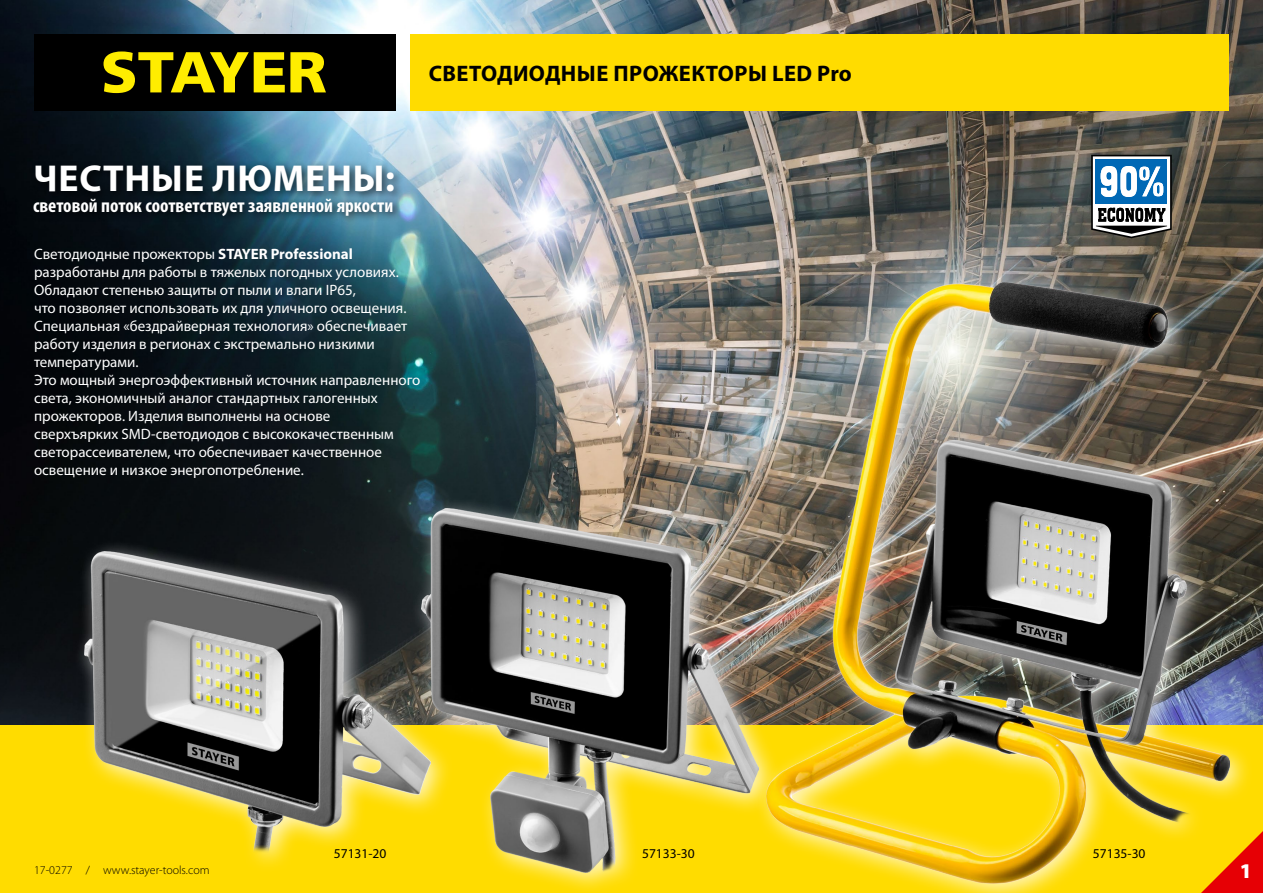
<style>
.page{position:relative;width:1263px;height:893px;background:#fff}
.page>*{position:absolute;margin:0;border:0;box-sizing:border-box;transform-origin:0 0}
.t1{font:700 37.65px "Myriad Pro";letter-spacing:.02em;color:#fff}
.t2{font:700 22.5px "Myriad Pro";letter-spacing:.02em;color:#000}
.t3{font:900 21px "Myriad Pro";color:#fff}
.t4{font:700 condensed 19.5px "Myriad Pro";color:#fff}
.t5{font:15px/18px "Myriad Pro";color:#fff}
.t6{font:13.5px "Myriad Pro";color:#000}
.t7{font:300 12px "Myriad Pro";color:#000}
.s1{font-weight:700}
</style>
<div class="page">
<img style="left:0;top:0;width:1263px;height:725px">
<div style="left:0;top:725px;width:1263px;height:168px;background:#ffdc00"></div>
<div style="left:410px;top:34px;width:819px;height:77px;background:#ffdc00"></div>
<div style="left:73px;top:540px;width:381px;height:334px;background:#fff;opacity:.75"></div>
<img style="left:84px;top:552px;width:326px;height:304px">
<div style="left:410px;top:496px;width:372px;height:397px;background:#fff;opacity:.75"></div>
<img style="left:422px;top:508px;width:333px;height:364px">
<div style="left:755px;top:270px;width:499px;height:623px;background:#fff;opacity:.75"></div>
<img style="left:767px;top:282px;width:463px;height:601px">
<svg style="left:1201px;top:831px;width:62px;height:62px"></svg>
<svg style="left:1089px;top:153px;width:84px;height:87px"></svg>
<div style="left:34px;top:34px;width:361px;height:77px;background:#000"></div>
<svg style="left:104px;top:51px;width:222px;height:42px"></svg>
<div style="left:29px;top:160px;width:375px;height:66px;background:#000;opacity:.75"></div>
<h2 class="t2" style="left:429px;top:58px;width:425px">СВЕТОДИОДНЫЕ ПРОЖЕКТОРЫ LED Pro</h2>
<h1 class="t1" style="left:34px;top:154px;width:363px">ЧЕСТНЫЕ ЛЮМЕНЫ:</h1>
<h3 class="t4" style="left:33px;top:193px;width:361px">световой поток соответствует заявленной яркости</h3>
<p class="t5" style="left:34px;top:245px;width:388px">Светодиодные прожекторы <span class="s1">STAYER Professional </span>разработаны для работы в тяжелых погодных условиях.<br>Обладают степенью защиты от пыли и влаги IP65,<br>что позволяет использовать их для уличного освещения.<br>Специальная «бездрайверная технология» обеспечивает работу изделия в регионах с экстремально низкими температурами.<br>Это мощный энергоэффективный источник направленного света, экономичный аналог стандартных галогенных прожекторов. Изделия выполнены на основе<br>сверхъярких SMD-светодиодов c высококачественным светорассеивателем, что обеспечивает качественное освещение и низкое энергопотребление.</p>
<p class="t6" style="left:334px;top:845px;width:54px">57131-20</p>
<p class="t6" style="left:642px;top:845px;width:54px">57133-30</p>
<p class="t6" style="left:1093px;top:845px;width:54px">57135-30</p>
<p class="t7" style="left:34px;top:862px;width:177px">17-0277 / www.stayer-tools.com</p>
<h3 class="t3" style="left:1240px;top:856px;width:14px">1</h3>
</div>
